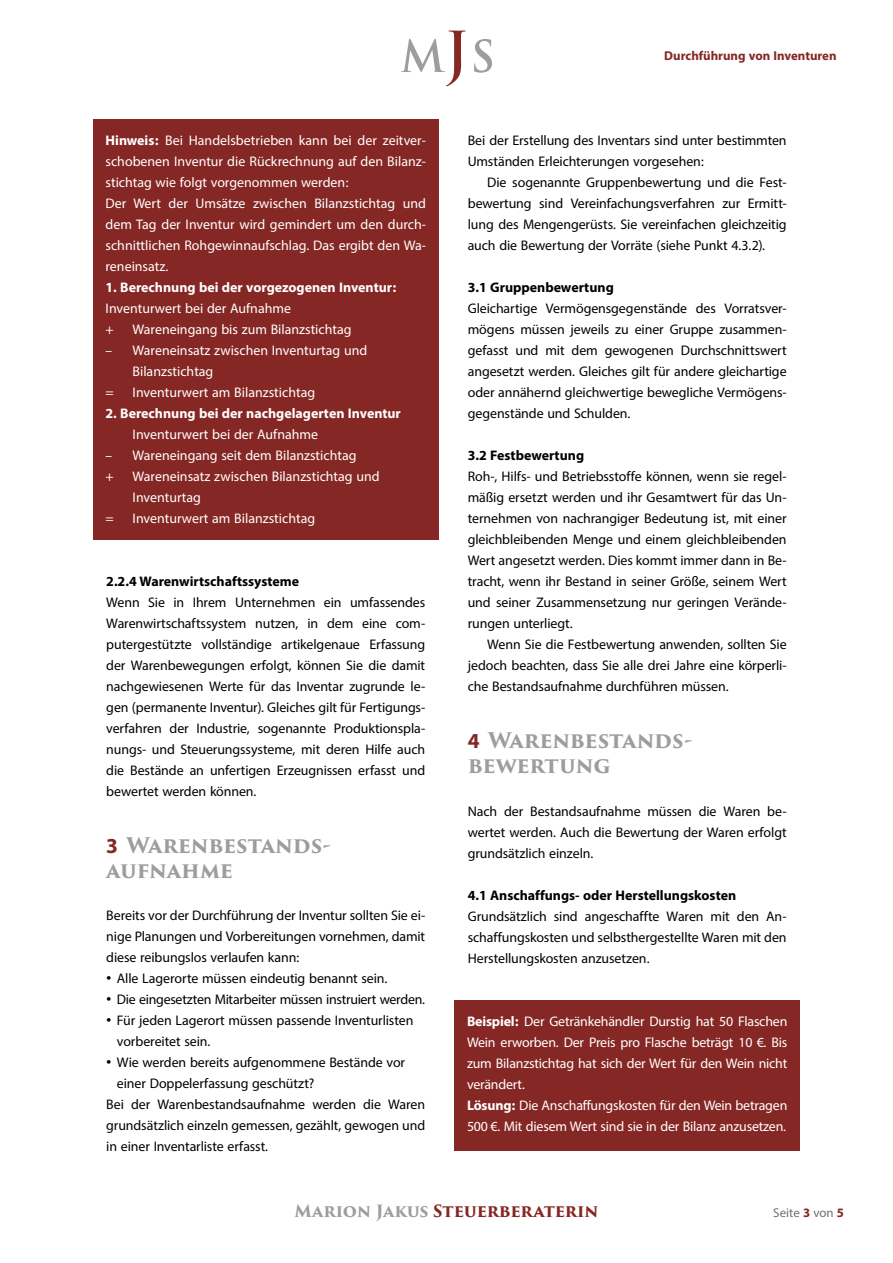
<style>
.page{position:relative;width:893px;height:1263px;background:#fff}
.page>*{position:absolute;margin:0;border:0;box-sizing:border-box;transform-origin:0 0}
.t1{font:700 21px/25.2px "Trajan Pro 3";letter-spacing:-.01em;color:#9d9d9c}
.t2{font:19.5px/21px "Myriad Arabic";letter-spacing:-.005em;color:#000;text-align:justify}
.t3{font:19.5px/21px "Myriad Arabic";color:#fff}
.t4{font:700 19.5px "Myriad Arabic";color:#000}
.t5{font:700 19.5px "Myriad Arabic";color:#fff}
.t6{font:700 18px "Myriad Arabic";color:#852724}
.t7{font:18px "Myriad Arabic";color:#706f6f}
.t8{font:700 16.5px "Trajan Pro 3";letter-spacing:-.01em;color:#852724}
.s1{font-weight:700}
.s2{font-family:"Myriad Arabic";font-size:30px;color:#852724}
.s3{font-family:"Neutra Text"}
.s4{color:#9d9d9c}
.s5{font-weight:700;color:#852724}
</style>
<div class="page">
<svg style="left:401px;top:31px;width:65px;height:55px"></svg>
<svg style="left:474px;top:39px;width:18px;height:34px"></svg>
<div style="left:93px;top:119px;width:346px;height:421px;background:#852724"></div>
<div style="left:454px;top:1000px;width:346px;height:151px;background:#852724"></div>
<p class="t3" style="left:106px;top:130px;width:322px"><span class="s1">Hinweis:</span> Bei Handelsbetrieben kann bei der zeitver&shy;schobenen Inventur die Rückrechnung auf den Bilanz&shy;stichtag wie folgt vorgenommen werden:<br>Der Wert der Umsätze zwischen Bilanzstichtag und dem Tag der Inventur wird gemindert um den durch&shy;schnittlichen Rohgewinnaufschlag. Das ergibt den Wa&shy;reneinsatz.</p>
<p class="t5" style="left:106px;top:274px;width:293px">1. Berechnung bei der vorgezogenen Inventur:</p>
<p class="t3" style="left:106px;top:298px;width:248px">Inventurwert bei der Aufnahme<br>+ Wareneingang bis zum Bilanzstichtag</p>
<p class="t3" style="left:106px;top:340px;width:263px">– Wareneinsatz zwischen Inventurtag und</p>
<p class="t3" style="left:133px;top:361px;width:82px">Bilanzstichtag</p>
<p class="t3" style="left:106px;top:382px;width:211px">= Inventurwert am Bilanzstichtag</p>
<p class="t5" style="left:106px;top:400px;width:297px">2. Berechnung bei der nachgelagerten Inventur</p>
<p class="t3" style="left:133px;top:424px;width:187px">Inventurwert bei der Aufnahme</p>
<p class="t3" style="left:106px;top:445px;width:252px">– Wareneingang seit dem Bilanzstichtag</p>
<p class="t3" style="left:106px;top:466px;width:276px">+ Wareneinsatz zwischen Bilanzstichtag und</p>
<p class="t3" style="left:133px;top:487px;width:70px">Inventurtag</p>
<p class="t3" style="left:106px;top:508px;width:211px">= Inventurwert am Bilanzstichtag</p>
<p class="t4" style="left:106px;top:568px;width:194px">2.2.4 Warenwirtschaftssysteme</p>
<p class="t2" style="left:106px;top:592px;width:320px">Wenn Sie in Ihrem Unternehmen ein umfassendes Warenwirtschaftssystem nutzen, in dem eine com&shy;putergestützte vollständige artikelgenaue Erfassung der Warenbewegungen erfolgt, können Sie die damit nachgewiesenen Werte für das Inventar zugrunde le&shy;gen (permanente Inventur). Gleiches gilt für Fertigungs&shy;verfahren der Industrie, sogenannte Produktionspla&shy;nungs- und Steuerungssysteme, mit deren Hilfe auch die Bestände an unfertigen Erzeugnissen erfasst und bewertet werden können.</p>
<p class="t1" style="left:106px;top:833px;width:227px"><span class="s2">3</span> Warenbestands&shy;aufnahme</p>
<p class="t2" style="left:106px;top:905px;width:320px">Bereits vor der Durchführung der Inventur sollten Sie ei&shy;nige Planungen und Vorbereitungen vornehmen, damit diese reibungslos verlaufen kann:</p>
<p class="t2" style="left:106px;top:968px;width:283px"><span class="s3">•</span> Alle Lagerorte müssen eindeutig benannt sein.</p>
<p class="t2" style="left:106px;top:989px;width:320px"><span class="s3">•</span> Die eingesetzten Mitarbeiter müssen instruiert werden.</p>
<p class="t2" style="left:117px;top:1010px;width:298px;text-indent:-11px"><span class="s3">•</span> Für jeden Lagerort müssen passende Inventurlisten vorbereitet sein.</p>
<p class="t2" style="left:106px;top:1052px;width:300px"><span class="s3">•</span> Wie werden bereits aufgenommene Bestände vor</p>
<p class="t2" style="left:117px;top:1073px;width:199px">einer Doppelerfassung geschützt?</p>
<p class="t2" style="left:106px;top:1094px;width:320px">Bei der Warenbestandsaufnahme werden die Waren</p>
<p class="t2" style="left:106px;top:1115px;width:320px">grundsätzlich einzeln gemessen, gezählt, gewogen und</p>
<p class="t2" style="left:106px;top:1136px;width:163px">in einer Inventarliste erfasst.</p>
<p class="t6" style="left:664px;top:43px;width:174px">Durchführung von Inventuren</p>
<p class="t2" style="left:468px;top:130px;width:320px">Bei der Erstellung des Inventars sind unter bestimmten<br>Umständen Erleichterungen vorgesehen:</p>
<p class="t2" style="left:468px;top:172px;width:320px;text-indent:19px">Die sogenannte Gruppenbewertung und die Fest&shy;bewertung sind Vereinfachungsverfahren zur Ermitt&shy;lung des Mengengerüsts. Sie vereinfachen gleichzeitig auch die Bewertung der Vorräte (siehe Punkt 4.3.2).</p>
<p class="t4" style="left:468px;top:274px;width:148px">3.1 Gruppenbewertung</p>
<p class="t2" style="left:468px;top:298px;width:320px">Gleichartige Vermögensgegenstände des Vorratsver&shy;mögens müssen jeweils zu einer Gruppe zusammen&shy;gefasst und mit dem gewogenen Durchschnittswert angesetzt werden. Gleiches gilt für andere gleichartige oder annähernd gleichwertige bewegliche Vermögens&shy;gegenstände und Schulden.</p>
<p class="t4" style="left:468px;top:442px;width:118px">3.2 Festbewertung</p>
<p class="t2" style="left:468px;top:466px;width:320px">Roh-, Hilfs- und Betriebsstoffe können, wenn sie regel&shy;mäßig ersetzt werden und ihr Gesamtwert für das Un&shy;ternehmen von nachrangiger Bedeutung ist, mit einer gleichbleibenden Menge und einem gleichbleibenden Wert angesetzt werden. Dies kommt immer dann in Be&shy;tracht, wenn ihr Bestand in seiner Größe, seinem Wert und seiner Zusammensetzung nur geringen Verände&shy;rungen unterliegt.</p>
<p class="t2" style="left:468px;top:634px;width:320px;text-indent:20px">Wenn Sie die Festbewertung anwenden, sollten Sie jedoch beachten, dass Sie alle drei Jahre eine körperli&shy;che Bestandsaufnahme durchführen müssen.</p>
<p class="t1" style="left:468px;top:728px;width:227px"><span class="s2">4</span> Warenbestands&shy;bewertung</p>
<p class="t2" style="left:468px;top:801px;width:320px">Nach der Bestandsaufnahme müssen die Waren be&shy;wertet werden. Auch die Bewertung der Waren erfolgt grundsätzlich einzeln.</p>
<p class="t4" style="left:468px;top:882px;width:270px">4.1 Anschaffungs- oder Herstellungskosten</p>
<p class="t2" style="left:468px;top:906px;width:320px">Grundsätzlich sind angeschaffte Waren mit den An&shy;schaffungskosten und selbsthergestellte Waren mit den Herstellungskosten anzusetzen.</p>
<p class="t3" style="left:467px;top:1011px;width:322px"><span class="s1">Beispiel:</span> Der Getränkehändler Durstig hat 50 Flaschen Wein erworben. Der Preis pro Flasche beträgt 10 €. Bis zum Bilanzstichtag hat sich der Wert für den Wein nicht verändert.<br><span class="s1">Lösung:</span> Die Anschaffungskosten für den Wein betragen 500 €. Mit diesem Wert sind sie in der Bilanz anzusetzen.</p>
<p class="t8" style="left:295px;top:1199px;width:305px"><span class="s4">Marion Jakus</span> Steuerberaterin</p>
<p class="t7" style="left:773px;top:1201px;width:72px">Seite <span class="s5">3</span> von <span class="s5">5</span></p>
</div>
